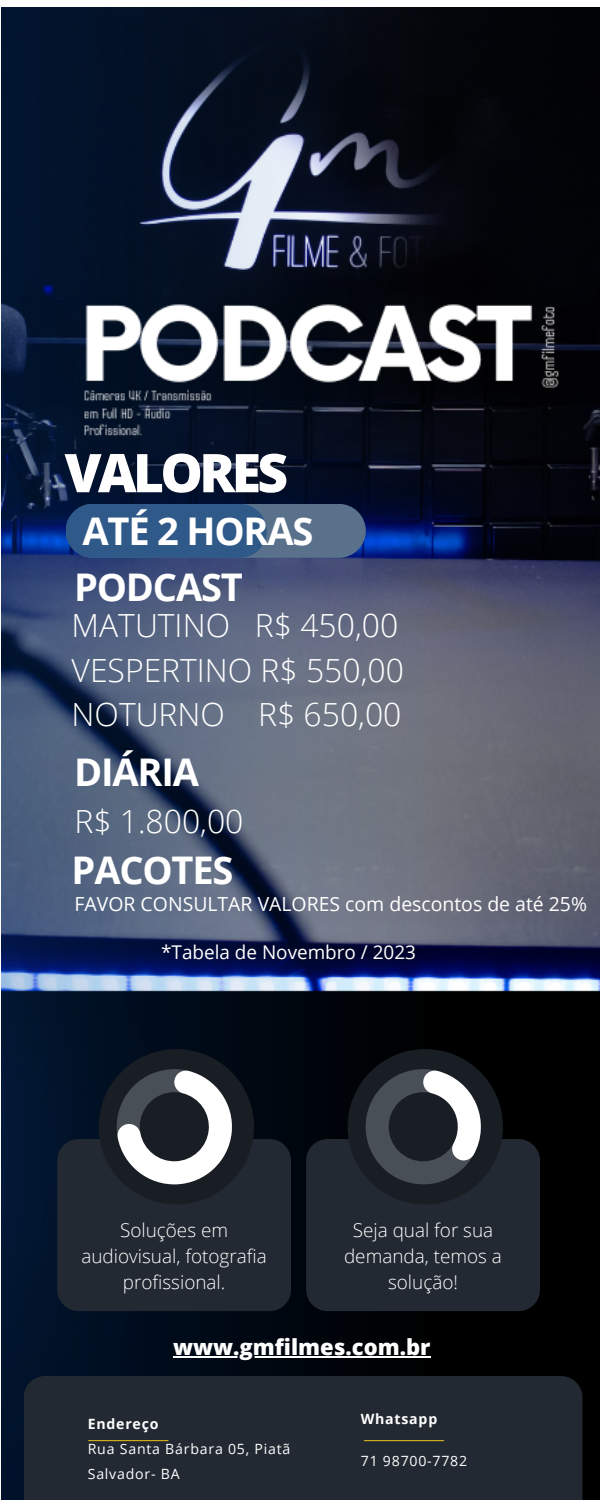
<style>
.page{position:relative;width:600px;height:1500px;background:#fff}
.page>*{position:absolute;margin:0;border:0;box-sizing:border-box;transform-origin:0 0}
.t1{font:800 53.4px "Open Sans";letter-spacing:-.07em;color:#fff}
.t2{font:700 38.1px "Open Sans";letter-spacing:-.03em;color:#fff}
.t3{font:300 31.9px "Open Sans";color:#fff}
.t4{font:800 22px "Open Sans";color:#fff}
.t5{font:19.4px "Open Sans";color:#fff}
.t6{font:300 18.9px/26.2px "Open Sans";color:#fff;text-align:center}
.t7{font:18.9px "Open Sans";color:#fff}
.t8{font:14.1px/24.7px "Open Sans";letter-spacing:.055em;color:#fff}
.t9{font:700 14.1px "Open Sans";letter-spacing:.055em;color:#fff}
</style>
<div class="page">
<img style="left:2px;top:8px;width:598px;height:1492px">
<div style="left:24px;top:1376px;width:558px;height:124px;background:#232932"></div>
<div style="left:57px;top:1139px;width:234px;height:172px;background:#232932;border-radius:21px"></div>
<div style="left:306px;top:1139px;width:234px;height:172px;background:#232932;border-radius:21px"></div>
<div style="left:99px;top:1049px;width:155px;height:155px;background:#191d24;border-radius:50%"></div>
<div style="left:348px;top:1049px;width:155px;height:155px;background:#191d24;border-radius:50%"></div>
<svg style="left:117px;top:1069px;width:115px;height:115px"></svg>
<svg style="left:366px;top:1069px;width:115px;height:115px"></svg>
<hr style="left:88px;top:1440px;width:80px;height:1px;background:#eac31c">
<hr style="left:364px;top:1440px;width:80px;height:1px;background:#eac31c">
<div style="left:66px;top:504px;width:300px;height:54px;background:#5a718c;border-radius:27px"></div>
<div style="left:66px;top:504px;width:201px;height:54px;background:#2e5988;border-radius:27px"></div>
<hr style="left:173px;top:1356px;width:258px;height:2px;background:#fff">
<p class="t1" style="left:65px;top:435px;width:225px">VALORES</p>
<p class="t2" style="left:82px;top:505px;width:233px">ATÉ 2 HORAS</p>
<p class="t2" style="left:74px;top:561px;width:170px">PODCAST</p>
<p class="t3" style="left:72px;top:603px;width:328px">MATUTINO R$ 450,00</p>
<p class="t3" style="left:72px;top:648px;width:334px">VESPERTINO R$ 550,00</p>
<p class="t3" style="left:72px;top:692px;width:331px">NOTURNO R$ 650,00</p>
<p class="t2" style="left:74px;top:745px;width:127px">DIÁRIA</p>
<p class="t3" style="left:74px;top:799px;width:171px">R$ 1.800,00</p>
<p class="t2" style="left:72px;top:843px;width:163px">PACOTES</p>
<p class="t5" style="left:75px;top:890px;width:514px">FAVOR CONSULTAR VALORES com descontos de até 25%</p>
<p class="t7" style="left:161px;top:939px;width:256px">*Tabela de Novembro / 2023</p>
<p class="t6" style="left:81px;top:1216px;width:187px">Soluções em audiovisual, fotografia profissional.</p>
<p class="t6" style="left:344px;top:1216px;width:159px">Seja qual for sua demanda, temos a solução!</p>
<p class="t4" style="left:173px;top:1331px;width:259px">www.gmfilmes.com.br</p>
<p class="t9" style="left:88px;top:1414px;width:72px">Endereço</p>
<p class="t9" style="left:361px;top:1409px;width:78px">Whatsapp</p>
<p class="t8" style="left:88px;top:1436px;width:204px">Rua Santa Bárbara 05, Piatã<br>Salvador- BA</p>
<p class="t8" style="left:361px;top:1448px;width:108px">71 98700-7782</p>
</div>
